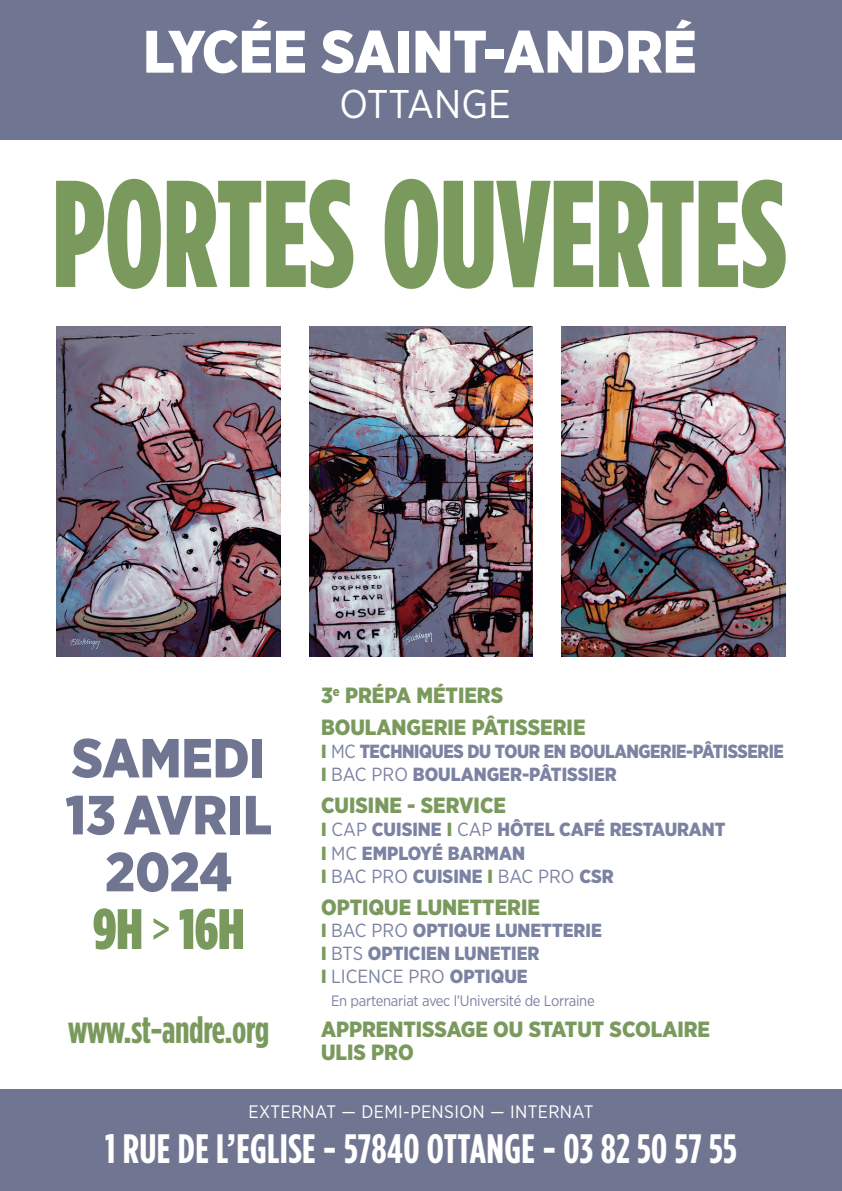
<style>
.page{position:relative;width:842px;height:1191px;background:#fff}
.page>*{position:absolute;margin:0;border:0;box-sizing:border-box;transform-origin:0 0}
.t1{font:900 151.6px "Gotham Condensed";color:#7a9a5d;scale:.85 1}
.t2{font:900 59.8px "Gotham Narrow";color:#fff}
.t3{font:56.9px "Gotham Condensed X Black";color:#7a9a5d}
.t4{font:900 55px/56.9px "Gotham Narrow";color:#707591;text-align:center}
.t5{font:700 41px "Gotham Condensed";letter-spacing:.01em;color:#fff}
.t6{font:40px "Gotham Narrow";color:#fff}
.t7{font:700 38px "Gotham Condensed";letter-spacing:-.015em;color:#7a9a5d}
.t8{font:900 22px/32.1px "Gotham Narrow";color:#7a9a5d}
.t9{font:900 19px/23.4px "Gotham Narrow";color:#7c83a2}
.t10{font:900 19px/22.8px "Gotham Narrow";letter-spacing:-.02em;color:#7c83a2;scale:.96 1}
.t11{font:18px "Gotham Narrow";letter-spacing:.02em;color:#fff}
.t12{font:15px "Gotham Narrow";letter-spacing:-.02em;color:#7c83a2}
.s1{font-family:"Gotham Condensed"}
.s2{color:#7a9a5d}
.s3{font-weight:400}
</style>
<div class="page">
<div style="left:0;top:0;width:842px;height:140px;background:#707591"></div>
<img style="left:57px;top:326px;width:224px;height:330px">
<img style="left:309px;top:326px;width:224px;height:330px">
<img style="left:562px;top:326px;width:224px;height:330px">
<div style="left:0;top:1089px;width:842px;height:102px;background:#707591"></div>
<h2 class="t2" style="left:143px;top:12px;width:555px">LYCÉE SAINT-ANDRÉ</h2>
<h3 class="t6" style="left:340px;top:79px;width:173px">OTTANGE</h3>
<h1 class="t1" style="left:52px;top:144px;width:865px">PORTES OUVERTES</h1>
<h3 class="t4" style="left:65px;top:729px;width:208px">SAMEDI<br>13AVRIL<br>2024</h3>
<h3 class="t3" style="left:93px;top:895px;width:153px">9H <span class="s1">&gt;</span> 16H</h3>
<h3 class="t7" style="left:68px;top:1007px;width:203px">www.st-andre.org</h3>
<p class="t8" style="left:321px;top:679px;width:266px">3<sup>e</sup> PRÉPA MÉTIERS<br>BOULANGERIE PÂTISSERIE</p>
<p class="t10" style="left:321px;top:739px;width:484px"><span class="s2">I</span> <span class="s3">MC</span> TECHNIQUES DU TOUR EN BOULANGERIE-PÂTISSERIE<br><span class="s2">I</span> <span class="s3">BAC PRO</span> BOULANGER-PÂTISSIER</p>
<p class="t8" style="left:321px;top:789px;width:187px">CUISINE - SERVICE</p>
<p class="t9" style="left:321px;top:817px;width:406px"><span class="s2">I</span> <span class="s3">CAP</span> CUISINE <span class="s2">I</span> <span class="s3">CAP</span> HÔTEL CAFÉ RESTAURANT<br><span class="s2">I</span> <span class="s3">MC</span> EMPLOYÉ BARMAN<br><span class="s2">I</span> <span class="s3">BAC PRO</span> CUISINE <span class="s2">I</span> <span class="s3">BAC PRO</span> CSR</p>
<p class="t8" style="left:321px;top:890px;width:220px">OPTIQUE LUNETTERIE</p>
<p class="t9" style="left:321px;top:919px;width:282px;line-height:22.8px"><span class="s2">I</span> <span class="s3">BAC PRO</span> OPTIQUE LUNETTERIE<br><span class="s2">I</span> <span class="s3">BTS</span> OPTICIEN LUNETIER<br><span class="s2">I</span> <span class="s3">LICENCE PRO</span> OPTIQUE</p>
<p class="t12" style="left:331px;top:991px;width:265px">En partenariat avec l’Université de Lorraine</p>
<p class="t8" style="left:321px;top:1018px;width:391px;line-height:23px">APPRENTISSAGE OU STATUT SCOLAIRE<br>ULIS PRO</p>
<p class="t11" style="left:248px;top:1100px;width:346px">EXTERNAT — DEMI-PENSION — INTERNAT</p>
<h3 class="t5" style="left:105px;top:1125px;width:633px">1 RUE DE L’EGLISE - 57840 OTTANGE - 03 82 50 57 55</h3>
</div>
